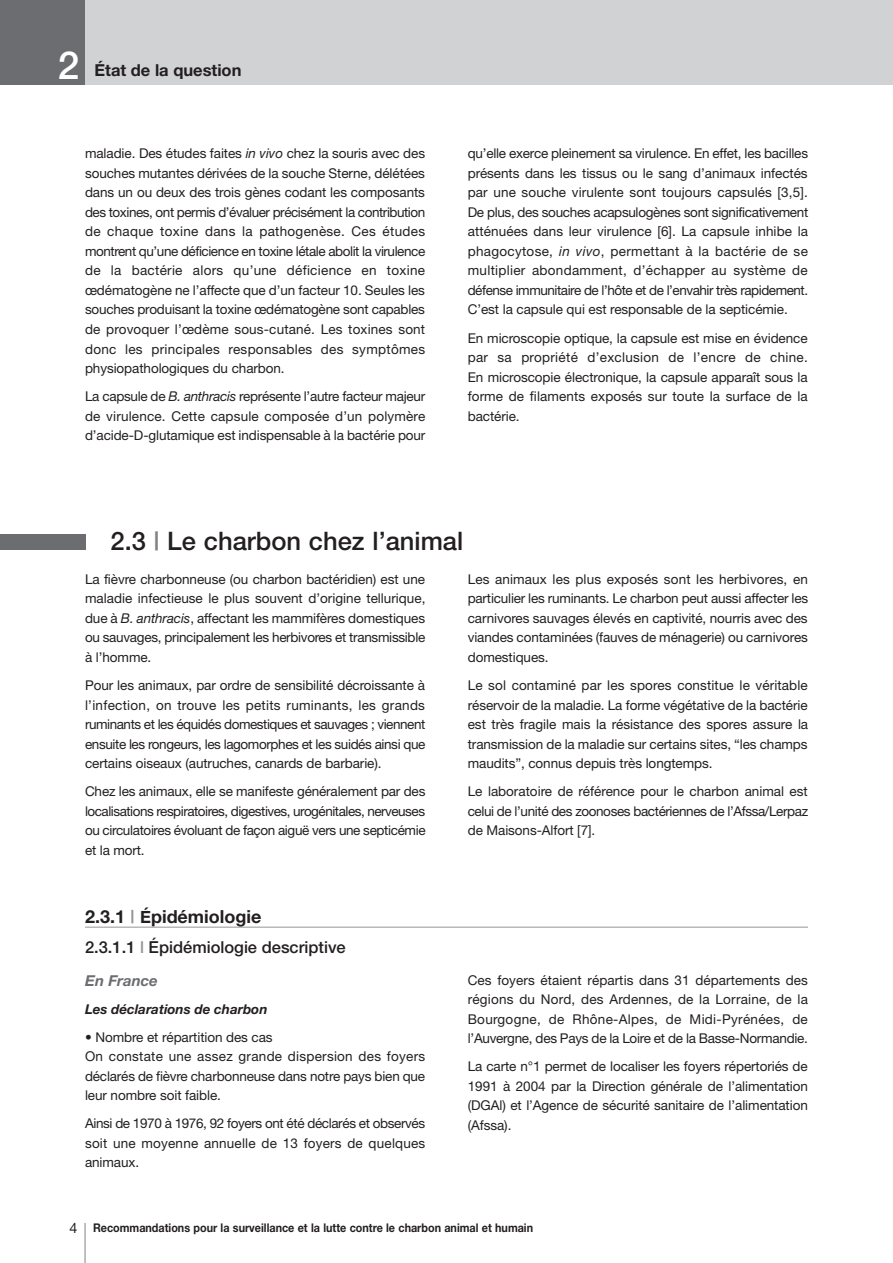
<style>
.page{position:relative;width:893px;height:1263px;background:#fff}
.page>*{position:absolute;margin:0;border:0;box-sizing:border-box;transform-origin:0 0}
.t1{font:500 38.7px "Helvetica Neue";color:#fff}
.t2{font:500 25.5px "Helvetica Neue";color:#231f20}
.t3{font:700 18px "Helvetica Neue";color:#231f20}
.t4{font:500 16.5px "Helvetica Neue";color:#231f20}
.t5{font:700 16.5px "Helvetica Neue";color:#231f20}
.t6{font:italic 700 15px "Helvetica Neue";color:#6c6d70}
.t7{font:13.5px/19.5px "Helvetica Neue";letter-spacing:-.005em;color:#231f20;text-align:justify}
.t8{font:italic 700 13.5px "Helvetica Neue";color:#231f20}
.t9{font:700 12px "Helvetica Neue";color:#231f20;scale:.9 1}
.s1{font-style:italic}
.s2{color:#808285}
.s3{color:#939598}
.s4{font-size:16.8px}
.s5{font-weight:400;font-size:14.25px}
</style>
<div class="page">
<hr style="left:85px;top:1223px;width:1px;height:40px;background:#808285">
<div style="left:0;top:0;width:893px;height:85px;background:#d1d2d4"></div>
<div style="left:0;top:0;width:85px;height:85px;background:#6c6d70"></div>
<div style="left:0;top:534px;width:85px;height:16px;background:#6c6d70"></div>
<hr style="left:85px;top:927px;width:723px;height:1px;background:#939598">
<h1 class="t1" style="left:58px;top:51px;width:23px">2</h1>
<p class="t5" style="left:95px;top:64px;width:148px">État de la question</p>
<p class="t7" style="left:85px;top:145px;width:342px">maladie. Des études faites <span class="s1">in vivo</span> chez la souris avec des souches mutantes dérivées de la souche Sterne, délétées dans un ou deux des trois gènes codant les composants des toxines, ont permis d’évaluer précisément la contribution de chaque toxine dans la pathogenèse. Ces études montrent qu’une déficience en toxine létale abolit la virulence de la bactérie alors qu’une déficience en toxine œdématogène ne l’affecte que d’un facteur 10. Seules les souches produisant la toxine œdématogène sont capables de provoquer l’œdème sous-cutané. Les toxines sont donc les principales responsables des symptômes physiopathologiques du charbon.</p>
<p class="t7" style="left:85px;top:388px;width:342px">La capsule de <span class="s1">B. anthracis</span> représente l’autre facteur majeur de virulence. Cette capsule composée d’un polymère d’acide-D-glutamique est indispensable à la bactérie pour</p>
<p class="t7" style="left:468px;top:145px;width:342px">qu’elle exerce pleinement sa virulence. En effet, les bacilles présents dans les tissus ou le sang d’animaux infectés par une souche virulente sont toujours capsulés [3,5].<br>De plus, des souches acapsulogènes sont significativement atténuées dans leur virulence [6]. La capsule inhibe la phagocytose, <span class="s1">in vivo</span>, permettant à la bactérie de se multiplier abondamment, d’échapper au système de défense immunitaire de l’hôte et de l’envahir très rapidement.<br>C’est la capsule qui est responsable de la septicémie.</p>
<p class="t7" style="left:468px;top:329px;width:342px">En microscopie optique, la capsule est mise en évidence par sa propriété d’exclusion de l’encre de chine.<br>En microscopie électronique, la capsule apparaît sous la forme de filaments exposés sur toute la surface de la bactérie.</p>
<h2 class="t2" style="left:111px;top:532px;width:354px">2.3 <span class="s2">|</span> Le charbon chez l’animal</h2>
<p class="t7" style="left:85px;top:571px;width:342px">La fièvre charbonneuse (ou charbon bactéridien) est une maladie infectieuse le plus souvent d’origine tellurique, due à <span class="s1">B. anthracis</span>, affectant les mammifères domestiques ou sauvages, principalement les herbivores et transmissible à l’homme.</p>
<p class="t7" style="left:85px;top:677px;width:342px">Pour les animaux, par ordre de sensibilité décroissante à l’infection, on trouve les petits ruminants, les grands ruminants et les équidés domestiques et sauvages ; viennent ensuite les rongeurs, les lagomorphes et les suidés ainsi que certains oiseaux (autruches, canards de barbarie).</p>
<p class="t7" style="left:85px;top:783px;width:342px">Chez les animaux, elle se manifeste généralement par des localisations respiratoires, digestives, urogénitales, nerveuses ou circulatoires évoluant de façon aiguë vers une septicémie et la mort.</p>
<p class="t7" style="left:468px;top:571px;width:342px">Les animaux les plus exposés sont les herbivores, en particulier les ruminants. Le charbon peut aussi affecter les carnivores sauvages élevés en captivité, nourris avec des viandes contaminées (fauves de ménagerie) ou carnivores domestiques.</p>
<p class="t7" style="left:468px;top:677px;width:342px">Le sol contaminé par les spores constitue le véritable réservoir de la maladie. La forme végétative de la bactérie est très fragile mais la résistance des spores assure la transmission de la maladie sur certains sites, “les champs maudits”, connus depuis très longtemps.</p>
<p class="t7" style="left:468px;top:783px;width:342px">Le laboratoire de référence pour le charbon animal est celui de l’unité des zoonoses bactériennes de l’Afssa/Lerpaz de Maisons-Alfort [7].</p>
<h3 class="t3" style="left:85px;top:910px;width:178px">2.3.1 <span class="s3">|</span> <span class="s4">É</span>pidémiologie</h3>
<p class="t4" style="left:85px;top:941px;width:262px">2.3.1.1 <span class="s3">l</span> Épidémiologie descriptive</p>
<p class="t6" style="left:85px;top:975px;width:74px">En France</p>
<p class="t8" style="left:85px;top:1004px;width:184px">Les déclarations de charbon</p>
<p class="t7" style="left:85px;top:1028px;width:342px;text-align:left">• Nombre et répartition des cas<br>On constate une assez grande dispersion des foyers déclarés de fièvre charbonneuse dans notre pays bien que leur nombre soit faible.</p>
<p class="t7" style="left:85px;top:1115px;width:342px">Ainsi de 1970 à 1976, 92 foyers ont été déclarés et observés soit une moyenne annuelle de 13 foyers de quelques animaux.</p>
<p class="t7" style="left:468px;top:971px;width:342px">Ces foyers étaient répartis dans 31 départements des régions du Nord, des Ardennes, de la Lorraine, de la Bourgogne, de Rhône-Alpes, de Midi-Pyrénées, de l’Auvergne, des Pays de la Loire et de la Basse-Normandie.</p>
<p class="t7" style="left:468px;top:1058px;width:342px">La carte n°1 permet de localiser les foyers répertoriés de 1991 à 2004 par la Direction générale de l’alimentation (DGAl) et l’Agence de sécurité sanitaire de l’alimentation (Afssa).</p>
<p class="t9" style="left:69px;top:1223px;width:517px"><span class="s5">4</span> Recommandations pour la surveillance et la lutte contre le charbon animal et humain</p>
</div>
